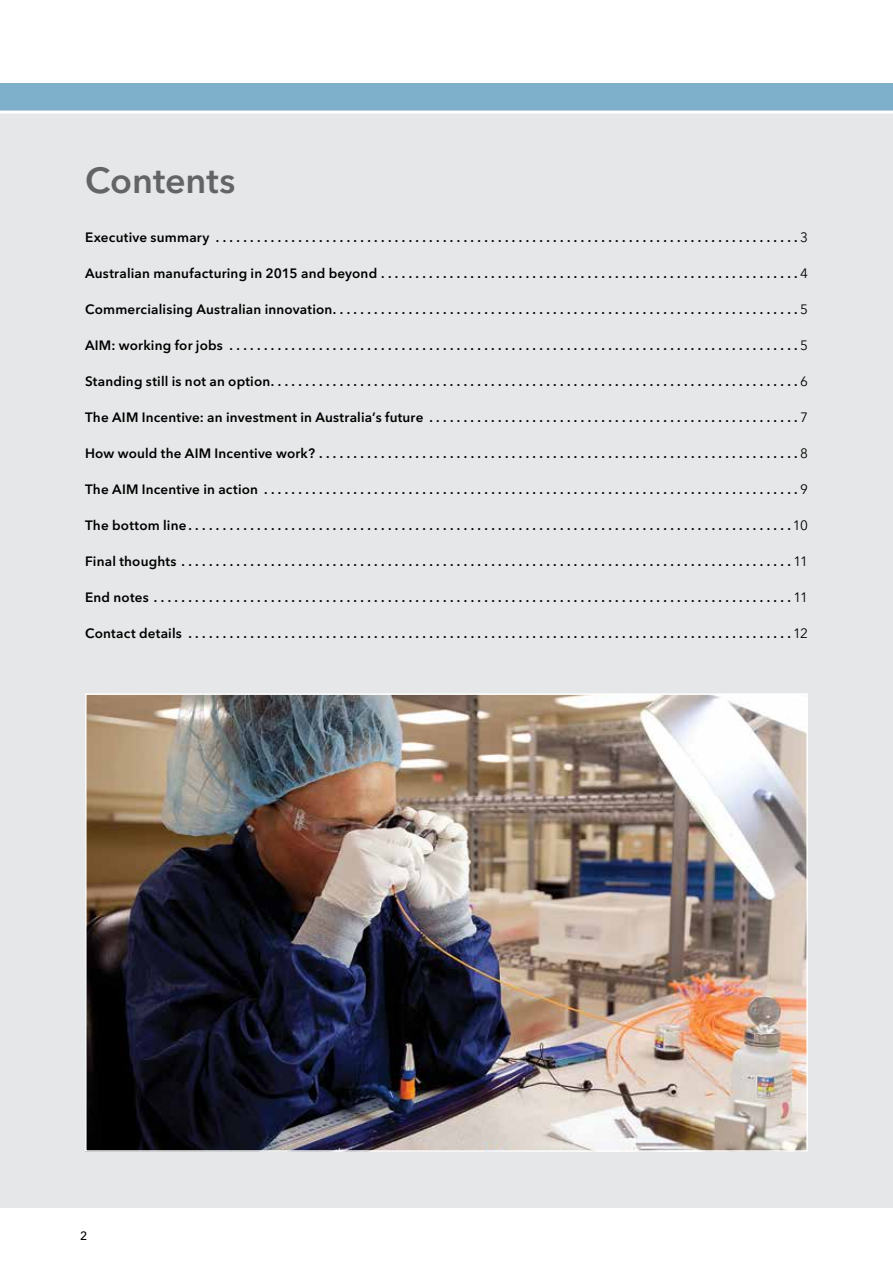
<style>
.page{position:relative;width:893px;height:1263px;background:#fff}
.page>*{position:absolute;margin:0;border:0;box-sizing:border-box;transform-origin:0 0}
.t1{font:600 36px "Avenir Next LT Pro";color:#636466}
.t2{font:600 13.5px "Avenir Next LT Pro";letter-spacing:.015em;color:#000}
.t3{font:500 12px "Avenir Next LT Pro";color:#000}
.s1{font-weight:400}
</style>
<div class="page">
<div style="left:0;top:114px;width:893px;height:1094px;background:#e6e7e8"></div>
<div style="left:0;top:83px;width:893px;height:28px;background:#7eb0cc"></div>
<img style="left:88px;top:696px;width:717px;height:453px">
<div style="left:85px;top:693px;width:723px;height:459px;border:2px solid #fff"></div>
<h1 class="t1" style="left:85px;top:159px;width:152px">Contents</h1>
<p class="t2" style="left:85px;top:229px;width:724px">Executive summary . . . . . . . . . . . . . . . . . . . . . . . . . . . . . . . . . . . . . . . . . . . . . . . . . . . . . . . . . . . . . . . . . . . . . . . . . . . . . . . . . . . . <span class="s1">3</span></p>
<p class="t2" style="left:85px;top:265px;width:724px">Australian manufacturing in 2015 and beyond . . . . . . . . . . . . . . . . . . . . . . . . . . . . . . . . . . . . . . . . . . . . . . . . . . . . . . . . . . . . <span class="s1">4</span></p>
<p class="t2" style="left:85px;top:301px;width:724px">Commercialising Australian innovation . . . . . . . . . . . . . . . . . . . . . . . . . . . . . . . . . . . . . . . . . . . . . . . . . . . . . . . . . . . . . . . . . . . <span class="s1">5</span></p>
<p class="t2" style="left:85px;top:337px;width:724px">AIM: working for jobs . . . . . . . . . . . . . . . . . . . . . . . . . . . . . . . . . . . . . . . . . . . . . . . . . . . . . . . . . . . . . . . . . . . . . . . . . . . . . . . . . . <span class="s1">5</span></p>
<p class="t2" style="left:85px;top:373px;width:724px">Standing still is not an option . . . . . . . . . . . . . . . . . . . . . . . . . . . . . . . . . . . . . . . . . . . . . . . . . . . . . . . . . . . . . . . . . . . . . . . . . . . . <span class="s1">6</span></p>
<p class="t2" style="left:85px;top:409px;width:724px">The AIM Incentive: an investment in Australia’s future . . . . . . . . . . . . . . . . . . . . . . . . . . . . . . . . . . . . . . . . . . . . . . . . . . . . . <span class="s1">7</span></p>
<p class="t2" style="left:85px;top:445px;width:724px">How would the AIM Incentive work? . . . . . . . . . . . . . . . . . . . . . . . . . . . . . . . . . . . . . . . . . . . . . . . . . . . . . . . . . . . . . . . . . . . . . <span class="s1">8</span></p>
<p class="t2" style="left:85px;top:481px;width:724px">The AIM Incentive in action . . . . . . . . . . . . . . . . . . . . . . . . . . . . . . . . . . . . . . . . . . . . . . . . . . . . . . . . . . . . . . . . . . . . . . . . . . . . . <span class="s1">9</span></p>
<p class="t2" style="left:85px;top:517px;width:724px">The bottom line . . . . . . . . . . . . . . . . . . . . . . . . . . . . . . . . . . . . . . . . . . . . . . . . . . . . . . . . . . . . . . . . . . . . . . . . . . . . . . . . . . . . . . . <span class="s1">10</span></p>
<p class="t2" style="left:85px;top:553px;width:724px">Final thoughts . . . . . . . . . . . . . . . . . . . . . . . . . . . . . . . . . . . . . . . . . . . . . . . . . . . . . . . . . . . . . . . . . . . . . . . . . . . . . . . . . . . . . . . . <span class="s1">11</span></p>
<p class="t2" style="left:85px;top:589px;width:724px">End notes . . . . . . . . . . . . . . . . . . . . . . . . . . . . . . . . . . . . . . . . . . . . . . . . . . . . . . . . . . . . . . . . . . . . . . . . . . . . . . . . . . . . . . . . . . . . <span class="s1">11</span></p>
<p class="t2" style="left:85px;top:625px;width:724px">Contact details . . . . . . . . . . . . . . . . . . . . . . . . . . . . . . . . . . . . . . . . . . . . . . . . . . . . . . . . . . . . . . . . . . . . . . . . . . . . . . . . . . . . . . . <span class="s1">12</span></p>
<p class="t3" style="left:80px;top:1228px;width:9px">2</p>
</div>
